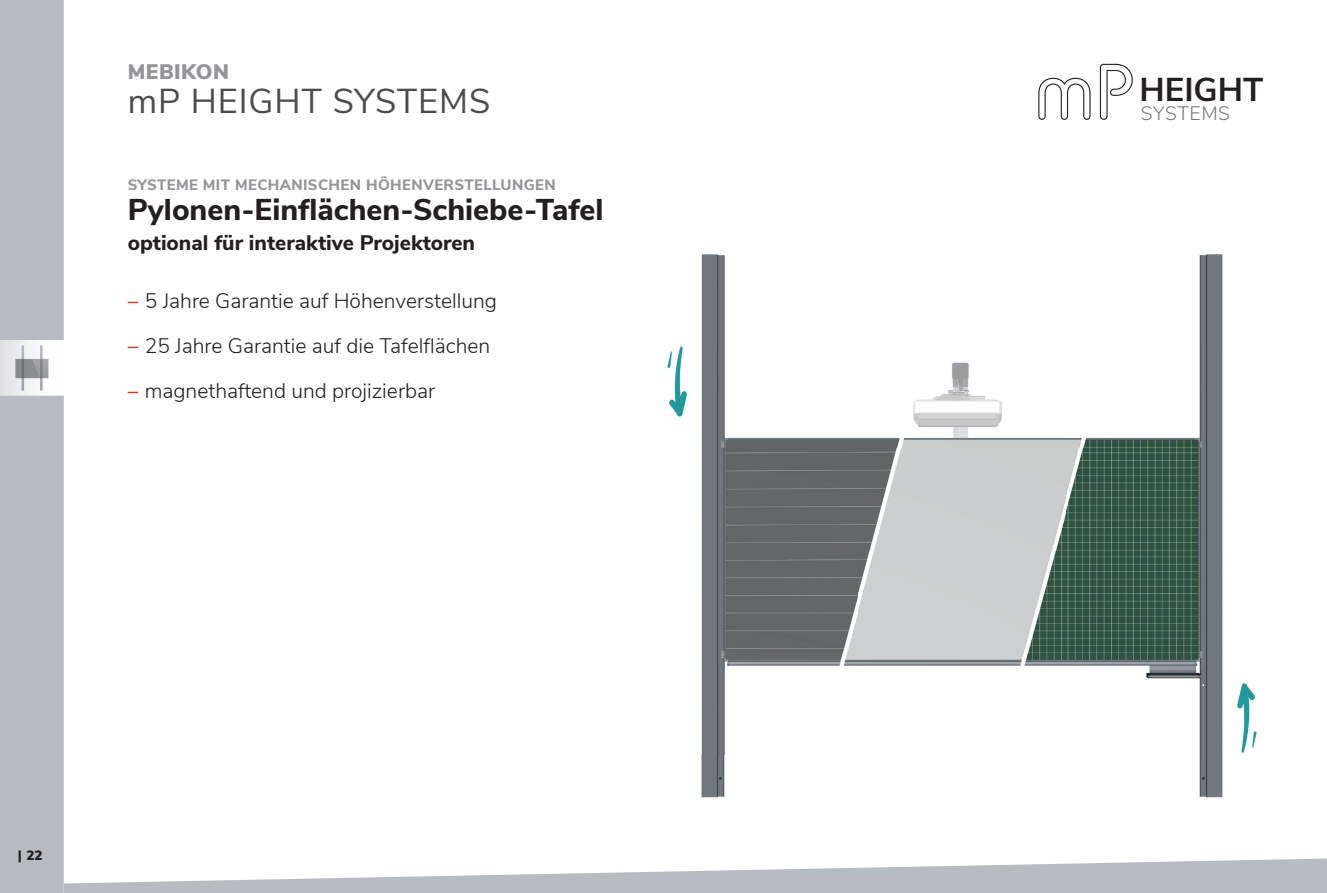
<style>
.page{position:relative;width:1327px;height:893px;background:#fff}
.page>*{position:absolute;margin:0;border:0;box-sizing:border-box;transform-origin:0 0}
.t1{font:34.5px "Nunito Sans";letter-spacing:.025em;color:#4b4c4d}
.t2{font:700 33px "Nunito Sans";color:#231f20}
.t3{font:800 30px "Nunito Sans";color:#231f20}
.t4{font:300 21px "Nunito Sans";color:#231f20}
.t5{font:800 21px "Nunito Sans";color:#231f20}
.t6{font:900 21px "Nunito Sans";letter-spacing:.025em;color:#939598}
.t7{font:300 19.5px "Nunito Sans";letter-spacing:.025em;color:#76787b}
.t8{font:800 15px "Nunito Sans";letter-spacing:.025em;color:#939598}
.t9{font:900 13.5px "Nunito Sans";color:#231f20}
.s1{font-weight:600;color:#ee2d2d}
</style>
<div class="page">
<div style="left:0;top:0;width:64px;height:893px;background:#b8bbc2"></div>
<img style="left:667px;top:253px;width:590px;height:545px">
<svg style="left:1038px;top:77px;width:53px;height:43px"></svg>
<svg style="left:1099px;top:64px;width:34px;height:56px"></svg>
<svg style="left:64px;top:858px;width:1263px;height:35px"></svg>
<svg style="left:0;top:340px;width:64px;height:55px"></svg>
<img style="left:15px;top:345px;width:34px;height:46px">
<p class="t6" style="left:128px;top:56px;width:103px">MEBIKON</p>
<h1 class="t1" style="left:128px;top:76px;width:364px">mP HEIGHT SYSTEMS</h1>
<p class="t8" style="left:128px;top:174px;width:429px">SYSTEME MIT MECHANISCHEN HÖHENVERSTELLUNGEN</p>
<h3 class="t3" style="left:128px;top:188px;width:477px">Pylonen-Einflächen-Schiebe-Tafel</h3>
<p class="t5" style="left:128px;top:228px;width:349px">optional für interaktive Projektoren</p>
<p class="t4" style="left:128px;top:286px;width:371px"><span class="s1">–</span> 5 Jahre Garantie auf Höhenverstellung</p>
<p class="t4" style="left:128px;top:331px;width:364px"><span class="s1">–</span> 25 Jahre Garantie auf die Tafelflächen</p>
<p class="t4" style="left:128px;top:376px;width:309px"><span class="s1">–</span> magnethaftend und projizierbar</p>
<p class="t9" style="left:18px;top:845px;width:26px">| 22</p>
<h2 class="t2" style="left:1139px;top:65px;width:125px">HEIGHT</h2>
<p class="t7" style="left:1141px;top:99px;width:91px">SYSTEMS</p>
</div>
